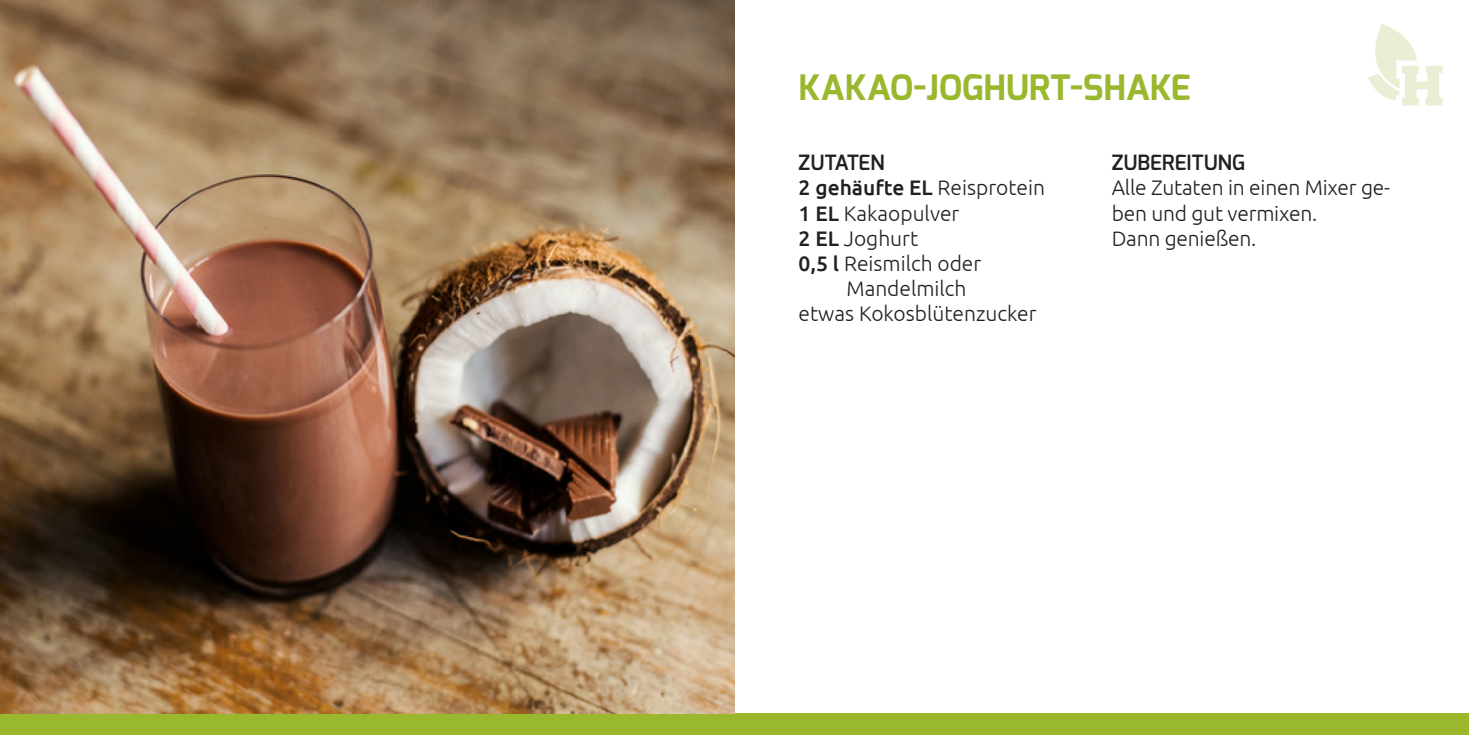
<style>
.page{position:relative;width:1469px;height:735px;background:#fff}
.page>*{position:absolute;margin:0;border:0;box-sizing:border-box;transform-origin:0 0}
.t1{font:700 35px "Exo";color:#9ab82d}
.t2{font:300 21px/25.2px "Ubuntu";color:#231f20}
.t3{font:500 21px "Ubuntu";color:#231f20}
.t4{font:600 21px "Exo";color:#231f20}
.s1{font-weight:300}
.s2{font-weight:500}
</style>
<div class="page">
<svg style="left:1368px;top:24px;width:74px;height:81px"></svg>
<div style="left:0;top:713px;width:1468px;height:21px;background:#9ab82d"></div>
<img style="left:0;top:0;width:734px;height:713px">
<h1 class="t1" style="left:798px;top:64px;width:393px">KAKAO-JOGHURT-SHAKE</h1>
<p class="t4" style="left:798px;top:149px;width:88px">ZUTATEN</p>
<p class="t3" style="left:798px;top:174px;width:248px">2 gehäufte EL <span class="s1">Reisprotein</span></p>
<p class="t2" style="left:798px;top:200px;width:162px"><span class="s2">1 EL</span> Kakaopulver</p>
<p class="t2" style="left:798px;top:225px;width:121px"><span class="s2">2 EL</span> Joghurt</p>
<p class="t2" style="left:798px;top:250px;width:184px"><span class="s2">0,5 l</span> Reismilch oder</p>
<p class="t2" style="left:846px;top:275px;width:121px">Mandelmilch</p>
<p class="t2" style="left:798px;top:300px;width:239px">etwas Kokosblütenzucker</p>
<p class="t4" style="left:1111px;top:149px;width:135px">ZUBEREITUNG</p>
<p class="t2" style="left:1111px;top:174px;width:280px">Alle Zutaten in einen Mixer ge&shy;ben und gut vermixen.<br>Dann genießen.</p>
</div>
